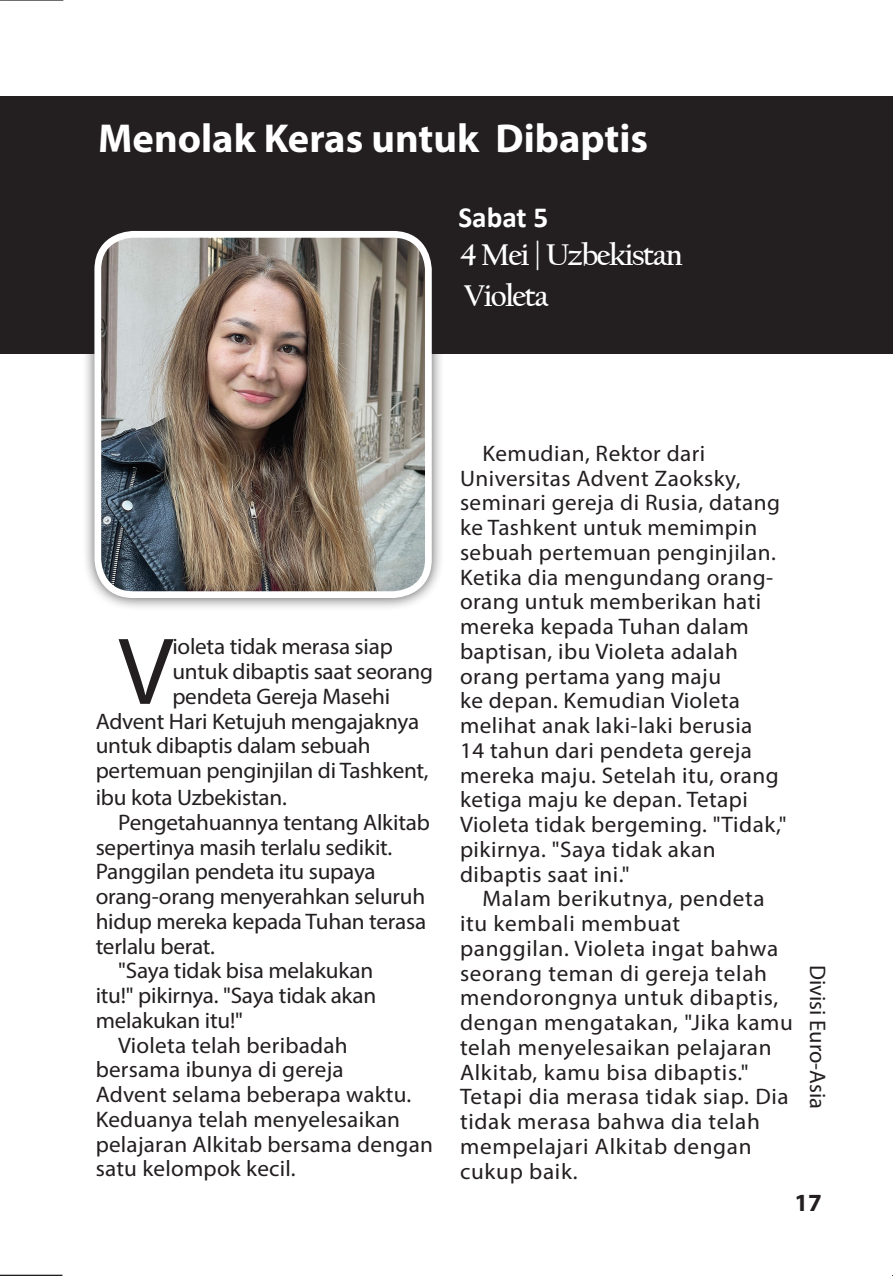
<style>
.page{position:relative;width:893px;height:1276px;background:#fff}
.page>*{position:absolute;margin:0;border:0;box-sizing:border-box;transform-origin:0 0}
.Nas{font:95.85px "Myriad Pro";color:#231f20}
.Huruf{font:700 40.5px "Myriad Pro";color:#fff}
.Huruf-2{font:700 31.5px "Californian FB";letter-spacing:-.05em;color:#fff}
.Huruf-3{font:700 29.25px "Calibri";color:#fff}
.t1{font:700 24.75px "Myriad Pro";color:#231f20}
.Nas-2{font:22.5px/24.8px "Myriad Pro";letter-spacing:.02em;color:#231f20}
.Nas-3{font:22.5px/24.8px "Myriad Pro";letter-spacing:-.01em;color:#231f20}
.Nas-4{font:22.5px "Myriad Pro";color:#231f20}
</style>
<div class="page">
<svg style="left:0;top:1274px;width:62px;height:2px"></svg>
<svg style="left:0;top:0;width:63px;height:1px"></svg>
<div style="left:0;top:96px;width:893px;height:257px;background:#231f20"></div>
<div style="left:82px;top:218px;width:363px;height:392px;background:#231f20;opacity:.75"></div>
<img style="left:99px;top:234px;width:328px;height:360px">
<div style="left:94px;top:231px;width:338px;height:367px;border:7px solid #fff;border-radius:35px"></div>
<p class="Huruf" style="left:98px;top:112px;width:551px">Menolak Keras untuk Dibaptis</p>
<p class="Huruf-3" style="left:458px;top:196px;width:91px">Sabat 5</p>
<p class="Huruf-2" style="left:460px;top:237px;width:224px">4 Mei | Uzbekistan</p>
<p class="Huruf-2" style="left:464px;top:278px;width:86px">Violeta</p>
<p class="Nas" style="left:118px;top:612px;width:57px">V</p>
<p class="Nas-3" style="left:172px;top:634px;width:222px">ioleta tidak merasa siap</p>
<p class="Nas-3" style="left:172px;top:659px;width:262px">untuk dibaptis saat seorang</p>
<p class="Nas-3" style="left:172px;top:683px;width:219px">pendeta Gereja Masehi</p>
<p class="Nas-3" style="left:96px;top:708px;width:325px">Advent Hari Ketujuh mengajaknya</p>
<p class="Nas-3" style="left:96px;top:733px;width:276px">untuk dibaptis dalam sebuah</p>
<p class="Nas-3" style="left:96px;top:758px;width:335px">pertemuan penginjilan di Tashkent,</p>
<p class="Nas-3" style="left:96px;top:785px;width:193px">ibu kota Uzbekistan.</p>
<p class="Nas-3" style="left:96px;top:809px;width:336px;text-indent:22px">Pengetahuannya tentang Alkitab sepertinya masih terlalu sedikit.<br>Panggilan pendeta itu supaya orang-orang menyerahkan seluruh hidup mereka kepada Tuhan terasa terlalu berat.</p>
<p class="Nas-3" style="left:96px;top:958px;width:282px;text-indent:22px">"Saya tidak bisa melakukan itu!" pikirnya. "Saya tidak akan melakukan itu!"</p>
<p class="Nas-2" style="left:96px;top:1032px;width:339px;text-indent:22px">Violeta telah beribadah bersama ibunya di gereja<br>Advent selama beberapa waktu.<br>Keduanya telah menyelesaikan pelajaran Alkitab bersama dengan satu kelompok kecil.</p>
<p class="Nas-2" style="left:460px;top:440px;width:328px;text-indent:22px">Kemudian, Rektor dari<br>Universitas Advent Zaoksky, seminari gereja di Rusia, datang ke Tashkent untuk memimpin sebuah pertemuan penginjilan.<br>Ketika dia mengundang orang&shy;orang untuk memberikan hati mereka kepada Tuhan dalam baptisan, ibu Violeta adalah orang pertama yang maju<br>ke depan. Kemudian Violeta melihat anak laki-laki berusia<br>14 tahun dari pendeta gereja mereka maju. Setelah itu, orang ketiga maju ke depan. Tetapi<br>Violeta tidak bergeming. "Tidak," pikirnya. "Saya tidak akan dibaptis saat ini."</p>
<p class="Nas-2" style="left:460px;top:886px;width:334px;text-indent:22px">Malam berikutnya, pendeta itu kembali membuat panggilan. Violeta ingat bahwa seorang teman di gereja telah mendorongnya untuk dibaptis, dengan mengatakan, "Jika kamu telah menyelesaikan pelajaran<br>Alkitab, kamu bisa dibaptis."<br>Tetapi dia merasa tidak siap. Dia tidak merasa bahwa dia telah mempelajari Alkitab dengan cukup baik.</p>
<p class="Nas-4" style="left:831px;top:965px;width:145px;rotate:90deg">Divisi Euro-Asia</p>
<p class="t1" style="left:794px;top:1186px;width:29px">17</p>
</div>
